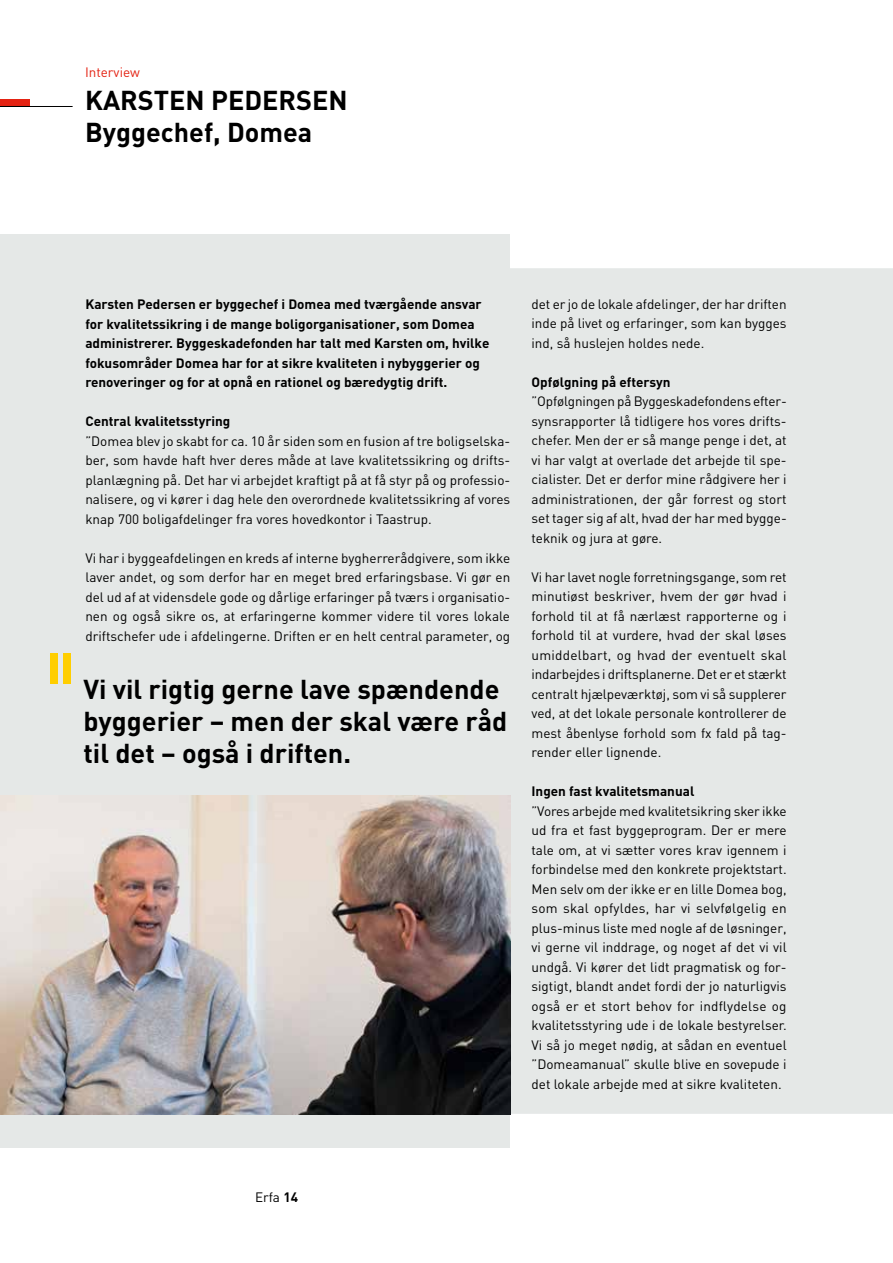
<style>
.page{position:relative;width:893px;height:1263px;background:#fff}
.page>*{position:absolute;margin:0;border:0;box-sizing:border-box;transform-origin:0 0}
.t1{font:700 27px/32.4px "DIN";color:#000}
.t2{font:13.5px/19.5px "DIN";color:#000;text-align:justify}
.t3{font:700 13.5px/19.5px "DIN";color:#000}
.t4{font:13.5px "DIN";color:#e42313}
.s1{font-weight:700}
</style>
<div class="page">
<div style="left:0;top:234px;width:893px;height:914px;background:#e5e8e7"></div>
<div style="left:510px;top:1114px;width:383px;height:34px;background:#fff"></div>
<img style="left:0;top:796px;width:510px;height:318px">
<div style="left:0;top:99px;width:30px;height:7px;background:#e42313"></div>
<hr style="left:0;top:106px;width:73px;height:1px;background:#000">
<div style="left:510px;top:223px;width:383px;height:45px;background:#fff"></div>
<div style="left:63px;top:653px;width:7px;height:31px;background:#ffce00"></div>
<div style="left:50px;top:653px;width:8px;height:31px;background:#ffce00"></div>
<p class="t4" style="left:85px;top:64px;width:56px">Interview</p>
<h1 class="t1" style="left:85px;top:83px;width:264px">karsten pedersen<br>Byggechef, Domea</h1>
<p class="t3" style="left:85px;top:294px;width:406px">Karsten Pedersen er byggechef i Domea med tværgående ansvar for kvalitetssikring i de mange boligorganisationer, som Domea administrerer. Byggeskadefonden har talt med Karsten om, hvilke fokusområder Domea har for at sikre kvaliteten i nybyggerier og renoveringer og for at opnå en rationel og bæredygtig drift.</p>
<p class="t3" style="left:85px;top:411px;width:147px">Central kvalitetsstyring</p>
<p class="t2" style="left:85px;top:431px;width:426px">”Domea blev jo skabt for ca. 10 år siden som en fusion af tre boligselska&shy;ber, som havde haft hver deres måde at lave kvalitetssikring og drifts&shy;planlægning på. Det har vi arbejdet kraftigt på at få styr på og professio&shy;nalisere, og vi kører i dag hele den overordnede kvalitetssikring af vores knap 700 boligafdelinger fra vores hovedkontor i Taastrup.</p>
<p class="t2" style="left:85px;top:548px;width:426px">Vi har i byggeafdelingen en kreds af interne bygherrerådgivere, som ikke laver andet, og som derfor har en meget bred erfaringsbase. Vi gør en del ud af at vidensdele gode og dårlige erfaringer på tværs i organisatio&shy;nen og også sikre os, at erfaringerne kommer videre til vores lokale driftschefer ude i afdelingerne. Driften er en helt central parameter, og</p>
<h1 class="t1" style="left:83px;top:671px;width:425px">Vi vil rigtig gerne lave spændende byggerier – men der skal være råd til det – også i driften.</h1>
<p class="t2" style="left:531px;top:294px;width:257px">det er jo de lokale afdelinger, der har driften inde på livet og erfaringer, som kan bygges ind, så huslejen holdes nede.</p>
<p class="t3" style="left:531px;top:372px;width:141px">Opfølgning på eftersyn</p>
<p class="t2" style="left:531px;top:392px;width:257px;text-align:left">”Opfølgningen på Byggeskadefondens efter&shy;synsrapporter lå tidligere hos vores drifts&shy;chefer. Men der er så mange penge i det, at vi har valgt at overlade det arbejde til spe&shy;cialister. Det er derfor mine rådgivere her i administrationen, der går forrest og stort set tager sig af alt, hvad der har med bygge&shy;teknik og jura at gøre.</p>
<p class="t2" style="left:531px;top:567px;width:257px">Vi har lavet nogle forretningsgange, som ret minutiøst beskriver, hvem der gør hvad i forhold til at få nærlæst rapporterne og i forhold til at vurdere, hvad der skal løses umiddelbart, og hvad der eventuelt skal indarbejdes i driftsplanerne. Det er et stærkt centralt hjælpeværktøj, som vi så supplerer ved, at det lokale personale kontrollerer de mest åbenlyse forhold som fx fald på tag&shy;render eller lignende.</p>
<p class="t3" style="left:531px;top:781px;width:164px">I ngen fast kvalitetsmanual</p>
<p class="t2" style="left:531px;top:801px;width:257px">”Vores arbejde med kvalitetsikring sker ikke ud fra et fast byggeprogram. Der er mere tale om, at vi sætter vores krav igennem i forbindelse med den konkrete projektstart.<br>Men selv om der ikke er en lille Domea bog, som skal opfyldes, har vi selvfølgelig en plus-minus liste med nogle af de løsninger, vi gerne vil inddrage, og noget af det vi vil undgå. Vi kører det lidt pragmatisk og for&shy;sigtigt, blandt andet fordi der jo naturligvis også er et stort behov for indflydelse og kvalitetsstyring ude i de lokale bestyrelser.<br>Vi så jo meget nødig, at sådan en eventuel ”Domeamanual” skulle blive en sovepude i det lokale arbejde med at sikre kvaliteten.</p>
<p class="t2" style="left:255px;top:1187px;width:44px">Erfa <span class="s1">14</span></p>
</div>
